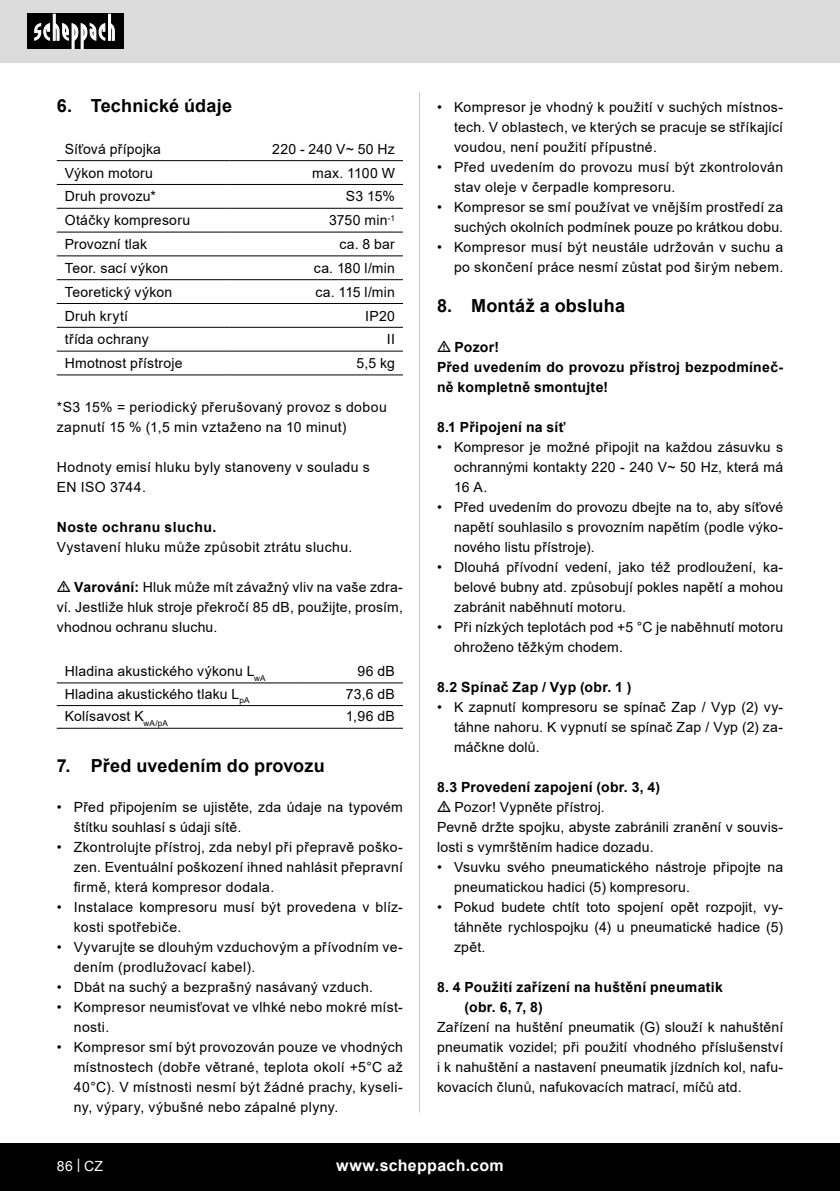
<style>
.page{position:relative;width:840px;height:1191px;background:#fff}
.page>*{position:absolute;margin:0;border:0;box-sizing:border-box;transform-origin:0 0}
.t1{font:700 18px "Arial";letter-spacing:.01em;color:#000}
.t2{font:700 16px "Arial";letter-spacing:.02em;color:#fff}
.Basiseinstellung{font:14px/20px "Arial";letter-spacing:.02em;color:#000;text-align:justify}
.t3{font:700 14px/20px "Arial";letter-spacing:.025em;color:#000}
.t4{font:14px "Arial";color:#fff}
.s1{font-weight:700}
</style>
<div class="page">
<div style="left:0;top:0;width:839px;height:63px;background:#dbdbdb"></div>
<div style="left:0;top:1143px;width:839px;height:48px;background:#000"></div>
<div style="left:27px;top:14px;width:96px;height:35px;background:#000"></div>
<svg style="left:34px;top:14px;width:81px;height:35px"></svg>
<hr style="left:419px;top:92px;width:1px;height:1020px;background:#c7c7c7">
<svg style="left:57px;top:161px;width:346px;height:190px"></svg>
<hr style="left:57px;top:160px;width:173px;height:1px;background:#000">
<hr style="left:230px;top:160px;width:173px;height:1px;background:#000">
<hr style="left:57px;top:184px;width:173px;height:1px;background:#000">
<hr style="left:230px;top:184px;width:173px;height:1px;background:#000">
<hr style="left:57px;top:208px;width:173px;height:1px;background:#000">
<hr style="left:230px;top:208px;width:173px;height:1px;background:#000">
<hr style="left:57px;top:232px;width:173px;height:1px;background:#000">
<hr style="left:230px;top:232px;width:173px;height:1px;background:#000">
<hr style="left:57px;top:255px;width:173px;height:1px;background:#000">
<hr style="left:230px;top:255px;width:173px;height:1px;background:#000">
<hr style="left:57px;top:279px;width:173px;height:1px;background:#000">
<hr style="left:230px;top:279px;width:173px;height:1px;background:#000">
<hr style="left:57px;top:303px;width:173px;height:1px;background:#000">
<hr style="left:230px;top:303px;width:173px;height:1px;background:#000">
<hr style="left:57px;top:327px;width:173px;height:1px;background:#000">
<hr style="left:230px;top:327px;width:173px;height:1px;background:#000">
<hr style="left:57px;top:351px;width:173px;height:1px;background:#000">
<hr style="left:230px;top:351px;width:173px;height:1px;background:#000">
<hr style="left:57px;top:374px;width:173px;height:1px;background:#000">
<hr style="left:230px;top:374px;width:173px;height:1px;background:#000">
<svg style="left:57px;top:683px;width:346px;height:45px"></svg>
<hr style="left:57px;top:682px;width:242px;height:1px;background:#000">
<hr style="left:299px;top:682px;width:104px;height:1px;background:#000">
<hr style="left:57px;top:705px;width:242px;height:1px;background:#000">
<hr style="left:299px;top:705px;width:104px;height:1px;background:#000">
<hr style="left:57px;top:728px;width:242px;height:1px;background:#000">
<hr style="left:299px;top:728px;width:104px;height:1px;background:#000">
<p class="t1" style="left:57px;top:93px;width:177px">6. Technické údaje</p>
<p class="Basiseinstellung" style="left:65px;top:139px;width:98px">Síťová přípojka</p>
<p class="Basiseinstellung" style="left:272px;top:139px;width:124px">220 - 240 V~ 50 Hz</p>
<p class="Basiseinstellung" style="left:65px;top:163px;width:90px">Výkon motoru</p>
<p class="Basiseinstellung" style="left:312px;top:163px;width:84px">max. 1100 W</p>
<p class="Basiseinstellung" style="left:65px;top:186px;width:93px">Druh provozu*</p>
<p class="Basiseinstellung" style="left:345px;top:186px;width:51px">S3 15%</p>
<p class="Basiseinstellung" style="left:65px;top:210px;width:127px">Otáčky kompresoru</p>
<p class="Basiseinstellung" style="left:329px;top:210px;width:67px">3750 min<sup>-1</sup></p>
<p class="Basiseinstellung" style="left:65px;top:234px;width:84px">Provozní tlak</p>
<p class="Basiseinstellung" style="left:339px;top:234px;width:57px">ca. 8 bar</p>
<p class="Basiseinstellung" style="left:65px;top:258px;width:105px">Teor. sací výkon</p>
<p class="Basiseinstellung" style="left:314px;top:258px;width:82px">ca. 180 l/min</p>
<p class="Basiseinstellung" style="left:65px;top:282px;width:109px">Teoretický výkon</p>
<p class="Basiseinstellung" style="left:315px;top:282px;width:81px">ca. 115 l/min</p>
<p class="Basiseinstellung" style="left:65px;top:305px;width:65px">Druh krytí</p>
<p class="Basiseinstellung" style="left:365px;top:305px;width:31px">IP20</p>
<p class="Basiseinstellung" style="left:65px;top:329px;width:85px">třída ochrany</p>
<p class="Basiseinstellung" style="left:387px;top:329px;width:9px">II</p>
<p class="Basiseinstellung" style="left:65px;top:353px;width:119px">Hmotnost přístroje</p>
<p class="Basiseinstellung" style="left:356px;top:353px;width:40px">5,5 kg</p>
<p class="Basiseinstellung" style="left:57px;top:397px;width:331px">*S3 15% = periodický přerušovaný provoz s dobou</p>
<p class="Basiseinstellung" style="left:57px;top:417px;width:291px">zapnutí 15 % (1,5 min vztaženo na 10 minut)</p>
<p class="Basiseinstellung" style="left:57px;top:457px;width:314px">Hodnoty emisí hluku byly stanoveny v souladu s</p>
<p class="Basiseinstellung" style="left:57px;top:477px;width:91px">EN ISO 3744.</p>
<p class="t3" style="left:57px;top:517px;width:161px">Noste ochranu sluchu.</p>
<p class="Basiseinstellung" style="left:57px;top:537px;width:297px">Vystavení hluku může způsobit ztrátu sluchu.</p>
<p class="Basiseinstellung" style="left:57px;top:577px;width:347px;text-indent:18px"><span class="s1">Varování:</span> Hluk může mít závažný vliv na vaše zdra&shy;ví. Jestliže hluk stroje překročí 85 dB, použijte, prosím, vhodnou ochranu sluchu.</p>
<p class="Basiseinstellung" style="left:65px;top:661px;width:202px">Hladina akustického výkonu L<sub>wA</sub></p>
<p class="Basiseinstellung" style="left:357px;top:661px;width:39px">96 dB</p>
<p class="Basiseinstellung" style="left:65px;top:684px;width:186px">Hladina akustického tlaku L<sub>pA</sub></p>
<p class="Basiseinstellung" style="left:345px;top:684px;width:51px">73,6 dB</p>
<p class="Basiseinstellung" style="left:65px;top:706px;width:105px">Kolísavost K<sub>wA/pA</sub></p>
<p class="Basiseinstellung" style="left:346px;top:706px;width:50px">1,96 dB</p>
<p class="t1" style="left:57px;top:753px;width:269px">7. Před uvedením do provozu</p>
<p class="Basiseinstellung" style="left:74px;top:797px;width:330px;text-indent:-17px">• Před připojením se ujistěte, zda údaje na typovém štítku souhlasí s údaji sítě.</p>
<p class="Basiseinstellung" style="left:74px;top:837px;width:330px;text-indent:-17px">• Zkontrolujte přístroj, zda nebyl při přepravě poško&shy;zen. Eventuální poškození ihned nahlásit přepravní firmě, která kompresor dodala.</p>
<p class="Basiseinstellung" style="left:74px;top:897px;width:330px;text-indent:-17px">• Instalace kompresoru musí být provedena v blíz&shy;kosti spotřebiče.</p>
<p class="Basiseinstellung" style="left:74px;top:937px;width:330px;text-indent:-17px">• Vyvarujte se dlouhým vzduchovým a přívodním ve&shy;dením (prodlužovací kabel).</p>
<p class="Basiseinstellung" style="left:57px;top:977px;width:317px">• Dbát na suchý a bezprašný nasávaný vzduch.</p>
<p class="Basiseinstellung" style="left:74px;top:997px;width:330px;text-indent:-17px">• Kompresor neumisťovat ve vlhké nebo mokré míst&shy;nosti.</p>
<p class="Basiseinstellung" style="left:74px;top:1037px;width:330px;text-indent:-17px">• Kompresor smí být provozován pouze ve vhodných místnostech (dobře větrané, teplota okolí +5°C až 40°C). V místnosti nesmí být žádné prachy, kyseli&shy;ny, výpary, výbušné nebo zápalné plyny.</p>
<p class="Basiseinstellung" style="left:454px;top:97px;width:330px;text-indent:-17px">• Kompresor je vhodný k použití v suchých místnos&shy;tech. V oblastech, ve kterých se pracuje se stříkající voudou, není použití přípustné.</p>
<p class="Basiseinstellung" style="left:454px;top:157px;width:330px;text-indent:-17px">• Před uvedením do provozu musí být zkontrolován stav oleje v čerpadle kompresoru.</p>
<p class="Basiseinstellung" style="left:437px;top:197px;width:347px;text-align:right">• Kompresor se smí používat ve vnějším prostředí za suchých okolních podmínek pouze po krátkou dobu.</p>
<p class="Basiseinstellung" style="left:437px;top:237px;width:347px;text-align:right">• Kompresor musí být neustále udržován v suchu a po skončení práce nesmí zůstat pod širým nebem.</p>
<p class="t1" style="left:437px;top:293px;width:189px">8. Montáž a obsluha</p>
<p class="t3" style="left:454px;top:337px;width:46px">Pozor!</p>
<p class="t3" style="left:437px;top:357px;width:347px">Před uvedením do provozu přístroj bezpodmíneč&shy;ně kompletně smontujte!</p>
<p class="t3" style="left:437px;top:417px;width:130px">8.1 Připojení na síť</p>
<p class="Basiseinstellung" style="left:454px;top:437px;width:330px;text-indent:-17px">• Kompresor je možné připojit na každou zásuvku s ochrannými kontakty 220 - 240 V~ 50 Hz, která má 16 A.</p>
<p class="Basiseinstellung" style="left:454px;top:497px;width:330px;text-indent:-17px">• Před uvedením do provozu dbejte na to, aby síťové napětí souhlasilo s provozním napětím (podle výko&shy;nového listu přístroje).</p>
<p class="Basiseinstellung" style="left:454px;top:557px;width:330px;text-indent:-17px">• Dlouhá přívodní vedení, jako též prodloužení, ka&shy;belové bubny atd. způsobují pokles napětí a mohou zabránit naběhnutí motoru.</p>
<p class="Basiseinstellung" style="left:454px;top:617px;width:330px;text-indent:-17px">• Při nízkých teplotách pod +5 °C je naběhnutí motoru ohroženo těžkým chodem.</p>
<p class="t3" style="left:437px;top:677px;width:196px">8.2 Spínač Zap / Vyp (obr. 1 )</p>
<p class="Basiseinstellung" style="left:454px;top:697px;width:330px;text-indent:-17px">• K zapnutí kompresoru se spínač Zap / Vyp (2) vy&shy;táhne nahoru. K vypnutí se spínač Zap / Vyp (2) za&shy;máčkne dolů.</p>
<p class="t3" style="left:437px;top:777px;width:224px">8.3 Provedení zapojení (obr. 3, 4)</p>
<p class="Basiseinstellung" style="left:454px;top:797px;width:152px">Pozor! Vypněte přístroj.</p>
<p class="Basiseinstellung" style="left:437px;top:817px;width:347px">Pevně držte spojku, abyste zabránili zranění v souvis&shy;losti s vymrštěním hadice dozadu.</p>
<p class="Basiseinstellung" style="left:454px;top:857px;width:330px;text-indent:-17px">• Vsuvku svého pneumatického nástroje připojte na pneumatickou hadici (5) kompresoru.</p>
<p class="Basiseinstellung" style="left:454px;top:897px;width:330px;text-indent:-17px">• Pokud budete chtít toto spojení opět rozpojit, vy&shy;táhněte rychlospojku (4) u pneumatické hadice (5) zpět.</p>
<p class="t3" style="left:464px;top:977px;width:259px;text-indent:-28px">8. 4 Použití zařízení na huštění pneumatik (obr. 6, 7, 8)</p>
<p class="Basiseinstellung" style="left:437px;top:1017px;width:347px">Zařízení na huštění pneumatik (G) slouží k nahuštění pneumatik vozidel; při použití vhodného příslušenství i k nahuštění a nastavení pneumatik jízdních kol, nafu&shy;kovacích člunů, nafukovacích matrací, míčů atd.</p>
<p class="t4" style="left:57px;top:1156px;width:48px">86 | CZ</p>
<p class="t2" style="left:336px;top:1154px;width:169px">www.scheppach.com</p>
</div>
